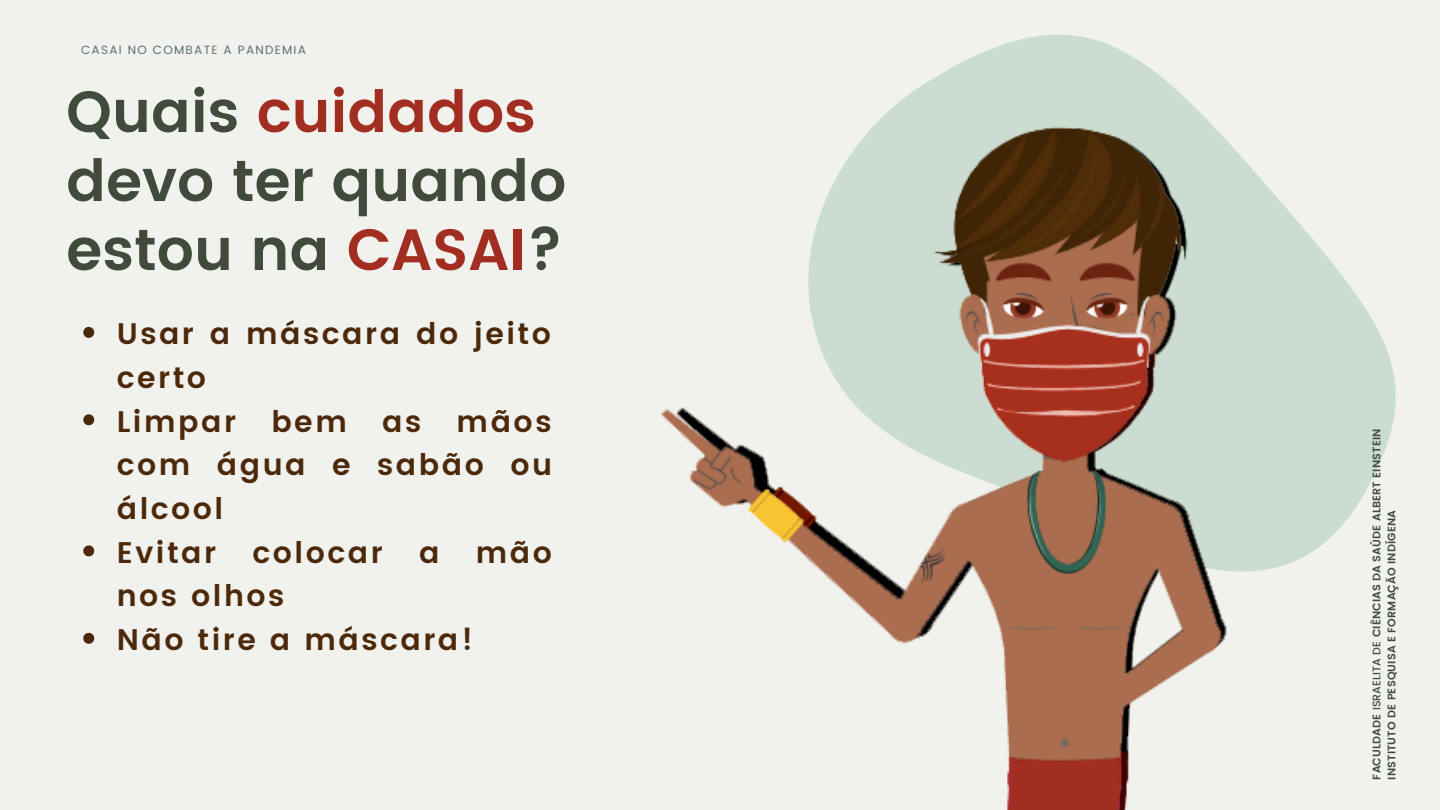
<style>
.page{position:relative;width:1440px;height:810px;background:#f1f2ed}
.page>*{position:absolute;margin:0;border:0;box-sizing:border-box;transform-origin:0 0}
.t1{font:600 58px/69px "Poppins";color:#414b3b}
.t2{font:600 29.8px/43.7px "Poppins";letter-spacing:.085em;color:#4c290a}
.t3{font:12px "Poppins";letter-spacing:.105em;color:#59726d}
.t4{font:600 11px "Poppins";letter-spacing:.01em;color:#414b3b}
.s1{color:#a22e21}
.s2{font-weight:500}
</style>
<div class="page">
<svg style="left:938px;top:34px;width:458px;height:536px"></svg>
<svg style="left:83px;top:327px;width:11px;height:11px"></svg>
<svg style="left:83px;top:414px;width:11px;height:11px"></svg>
<svg style="left:83px;top:545px;width:11px;height:11px"></svg>
<svg style="left:83px;top:633px;width:11px;height:11px"></svg>
<img style="left:661px;top:76px;width:597px;height:734px">
<p class="t3" style="left:81px;top:43px;width:227px">CASAI NO COMBATE A PANDEMIA</p>
<p class="t1" style="left:66px;top:77px;width:502px">Quais <span class="s1">cuidados </span>devo ter quando estou na <span class="s1">CASAI</span>?</p>
<p class="t2" style="left:117px;top:312px;width:436px">Usar a máscara do jeito certo</p>
<p class="t2" style="left:117px;top:399px;width:437px;text-align:justify">Limpar bem as mãos com água e sabão ou álcool</p>
<p class="t2" style="left:117px;top:530px;width:437px">Evitar colocar a mão nos olhos</p>
<p class="t2" style="left:117px;top:618px;width:358px">Não tire a máscara!</p>
<p class="t4" style="left:1370px;top:780px;width:352px;rotate:-90deg">FACULDADE <span class="s2">ISRAELITA DE</span> CIÊNCIAS DA SAÚDE ALBERT EINSTEIN</p>
<p class="t4" style="left:1385px;top:780px;width:271px;rotate:-90deg">INSTITUTO DE PESQUISA E FORMAÇÃO INDÍGENA</p>
</div>
